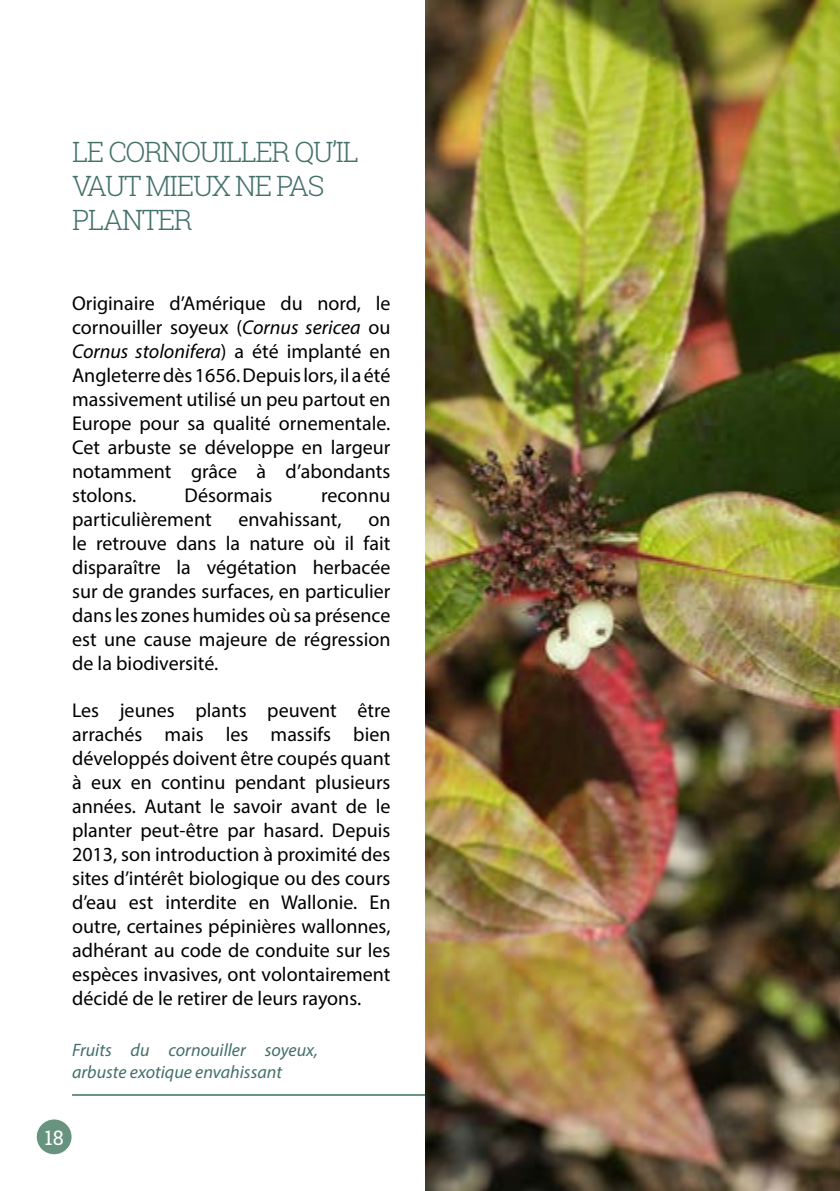
<style>
.page{position:relative;width:840px;height:1191px;background:#fff}
.page>*{position:absolute;margin:0;border:0;box-sizing:border-box;transform-origin:0 0}
.t1{font:300 28px/33.6px "Roboto Slab";letter-spacing:-.05em;color:#43706a}
.t2{font:20px/24px "Myriad Pro";color:#000;text-align:justify}
.t3{font:20px "Roboto Slab";color:#fff}
.t4{font:italic 18px/21.6px "Myriad Pro";color:#43706a}
.s1{font-style:italic}
</style>
<div class="page">
<hr style="left:72px;top:1094px;width:544px;height:2px;background:#68937e">
<img style="left:425px;top:0;width:414px;height:1191px">
<div style="left:36px;top:1119px;width:36px;height:35px;background:#68937e;border-radius:50%"></div>
<div style="left:36px;top:1118px;width:37px;height:37px;border:1px solid #fff;border-radius:50%"></div>
<h1 class="t1" style="left:72px;top:135px;width:288px">LE CORNOUILLER QU’IL<br>VAUT MIEUX NE PAS<br>PLANTER</h1>
<p class="t2" style="left:72px;top:291px;width:320px">Originaire d’Amérique du nord, le cornouiller soyeux (<span class="s1">Cornus sericea</span> ou <span class="s1">Cornus stolonifera</span>) a été implanté en Angleterre dès 1656. Depuis lors, il a été massivement utilisé un peu partout en Europe pour sa qualité ornementale.<br>Cet arbuste se développe en largeur notamment grâce à d’abondants stolons.</p>
<p class="t2" style="left:184px;top:483px;width:89px">Désormais</p>
<p class="t2" style="left:321px;top:483px;width:71px">reconnu</p>
<p class="t2" style="left:72px;top:507px;width:141px">particulièrement</p>
<p class="t2" style="left:238px;top:507px;width:105px">envahissant,</p>
<p class="t2" style="left:72px;top:507px;width:320px;text-indent:296px">on le retrouve dans la nature où il fait disparaître la végétation herbacée sur de grandes surfaces, en particulier dans les zones humides où sa présence est une cause majeure de régression de la biodiversité.</p>
<p class="t2" style="left:72px;top:697px;width:320px">Les jeunes plants peuvent être arrachés mais les massifs bien développés doivent être coupés quant à eux en continu pendant plusieurs années. Autant le savoir avant de le planter peut-être par hasard. Depuis 2013, son introduction à proximité des sites d’intérêt biologique ou des cours d’eau est interdite en Wallonie. En outre, certaines pépinières wallonnes, adhérant au code de conduite sur les espèces invasives, ont volontairement décidé de le retirer de leurs rayons.</p>
<p class="t4" style="left:72px;top:1039px;width:247px">Fruits du cornouiller soyeux, arbuste exotique envahissant</p>
<p class="t3" style="left:44px;top:1123px;width:21px">18</p>
</div>
